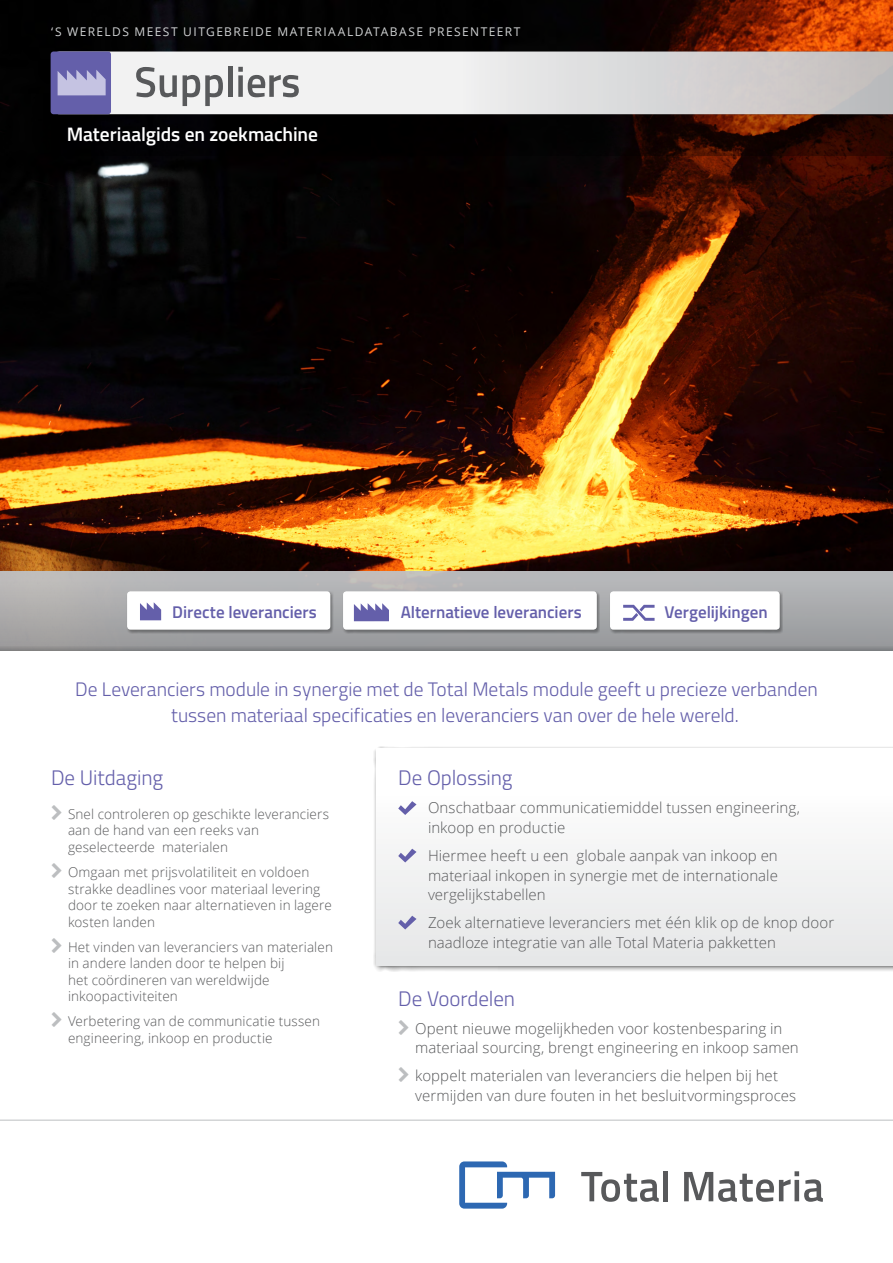
<style>
.page{position:relative;width:893px;height:1263px;background:#fff}
.page>*{position:absolute;margin:0;border:0;box-sizing:border-box;transform-origin:0 0}
.t1{font:300 21px "Titillium Web";letter-spacing:-.005em;color:#645faa}
.t2{font:300 19.5px/25.5px "Titillium Web";letter-spacing:-.005em;color:#645faa}
.t3{font:600 19.5px "Titillium Web";color:#fff}
.t4{font:600 16.95px "Titillium Web";color:#645faa}
.t5{font:300 15px/19.5px "Open Sans";letter-spacing:.005em;color:#58595b}
.t6{font:300 13.5px/16.5px "Open Sans";letter-spacing:.01em;color:#58595b}
.t7{font:12px "Open Sans";letter-spacing:.12em;color:#d1d3d4}
</style>
<div class="page">
<div style="left:374px;top:746px;width:519px;height:226px;background:#000;opacity:.75"></div>
<div style="left:377px;top:749px;width:516px;height:216px;background:linear-gradient(to right,#f4f4f5,#f4f4f5)"></div>
<img style="left:0;top:0;width:893px;height:572px">
<svg style="left:51px;top:114px;width:842px;height:41px;background:#110502"></svg>
<div style="left:51px;top:52px;width:384px;height:62px;background:#f2f2f2"></div>
<svg style="left:136px;top:67px;width:41px;height:30px"></svg>
<svg style="left:183px;top:75px;width:40px;height:31px"></svg>
<div style="left:228px;top:66px;width:5px;height:31px;background:#58595b"></div>
<svg style="left:238px;top:67px;width:61px;height:30px"></svg>
<div style="left:51px;top:52px;width:60px;height:62px;background:#645faa;border-radius:3px"></div>
<svg style="left:58px;top:70px;width:48px;height:25px"></svg>
<svg style="left:581px;top:1172px;width:78px;height:30px"></svg>
<div style="left:663px;top:1171px;width:5px;height:30px;background:#58595b"></div>
<svg style="left:684px;top:1171px;width:139px;height:31px"></svg>
<svg style="left:459px;top:1161px;width:96px;height:47px"></svg>
<hr style="left:0;top:1119px;width:893px;height:2px;background:#d3d5d6">
<svg style="left:0;top:572px;width:893px;height:59px;background:#b2b2b3"></svg>
<div style="left:0;top:631px;width:893px;height:20px;background:linear-gradient(to bottom,#a3a4a6,#8c8d8f)"></div>
<div style="left:342px;top:591px;width:258px;height:42px;background:#000;opacity:.31"></div>
<div style="left:343px;top:591px;width:254px;height:39px;background:#fff;border-radius:3px"></div>
<svg style="left:354px;top:603px;width:35px;height:18px"></svg>
<div style="left:126px;top:591px;width:208px;height:42px;background:#000;opacity:.31"></div>
<div style="left:127px;top:591px;width:203px;height:39px;background:#fff;border-radius:3px"></div>
<svg style="left:140px;top:602px;width:21px;height:18px"></svg>
<div style="left:609px;top:591px;width:174px;height:42px;background:#000;opacity:.31"></div>
<div style="left:610px;top:591px;width:170px;height:39px;background:#fff;border-radius:3px"></div>
<svg style="left:623px;top:605px;width:32px;height:16px"></svg>
<div style="left:435px;top:51px;width:458px;height:63px;background:linear-gradient(to right,#f1f2f3,#bfbbbb)"></div>
<svg style="left:398px;top:801px;width:18px;height:14px"></svg>
<svg style="left:398px;top:849px;width:18px;height:13px"></svg>
<svg style="left:398px;top:916px;width:18px;height:13px"></svg>
<p class="t7" style="left:51px;top:23px;width:471px">‘S WERELDS MEEST UITGEBREIDE MATERIAALDATABASE PRESENTEERT</p>
<h2 class="t3" style="left:67px;top:119px;width:253px">Materiaalgids en zoekmachine</h2>
<p class="t4" style="left:172px;top:600px;width:146px">Directe leveranciers</p>
<p class="t4" style="left:401px;top:600px;width:183px">Alternatieve leveranciers</p>
<p class="t4" style="left:664px;top:600px;width:105px">Vergelijkingen</p>
<h2 class="t2" style="left:171px;top:676px;width:648px;text-indent:-96px">De Leveranciers module in synergie met de Total Metals module geeft u precieze verbanden tussen materiaal specificaties en leveranciers van over de hele wereld.</h2>
<h1 class="t1" style="left:51px;top:763px;width:114px">De Uitdaging</h1>
<p class="t6" style="left:68px;top:805px;width:262px">Snel controleren op geschikte leveranciers aan de hand van een reeks van geselecteerde materialen</p>
<p class="t6" style="left:68px;top:863px;width:265px">Omgaan met prijsvolatiliteit en voldoen strakke deadlines voor materiaal levering door te zoeken naar alternatieven in lagere kosten landen</p>
<p class="t6" style="left:68px;top:938px;width:266px">Het vinden van leveranciers van materialen in andere landen door te helpen bij<br>het coördineren van wereldwijde inkoopactiviteiten</p>
<p class="t6" style="left:68px;top:1012px;width:253px">Verbetering van de communicatie tussen engineering, inkoop en productie</p>
<h1 class="t1" style="left:398px;top:763px;width:116px">De Oplossing</h1>
<p class="t5" style="left:428px;top:798px;width:374px">Onschatbaar communicatiemiddel tussen engineering, inkoop en productie</p>
<p class="t5" style="left:428px;top:845px;width:351px;text-align:justify">Hiermee heeft u een globale aanpak van inkoop en materiaal inkopen in synergie met de internationale vergelijkstabellen</p>
<p class="t5" style="left:428px;top:912px;width:408px">Zoek alternatieve leveranciers met één klik op de knop door naadloze integratie van alle Total Materia pakketten</p>
<h1 class="t1" style="left:398px;top:983px;width:118px">De Voordelen</h1>
<p class="t5" style="left:415px;top:1018px;width:385px">Opent nieuwe mogelijkheden voor kostenbesparing in materiaal sourcing, brengt engineering en inkoop samen</p>
<p class="t5" style="left:415px;top:1066px;width:382px">koppelt materialen van leveranciers die helpen bij het vermijden van dure fouten in het besluitvormingsproces</p>
</div>
